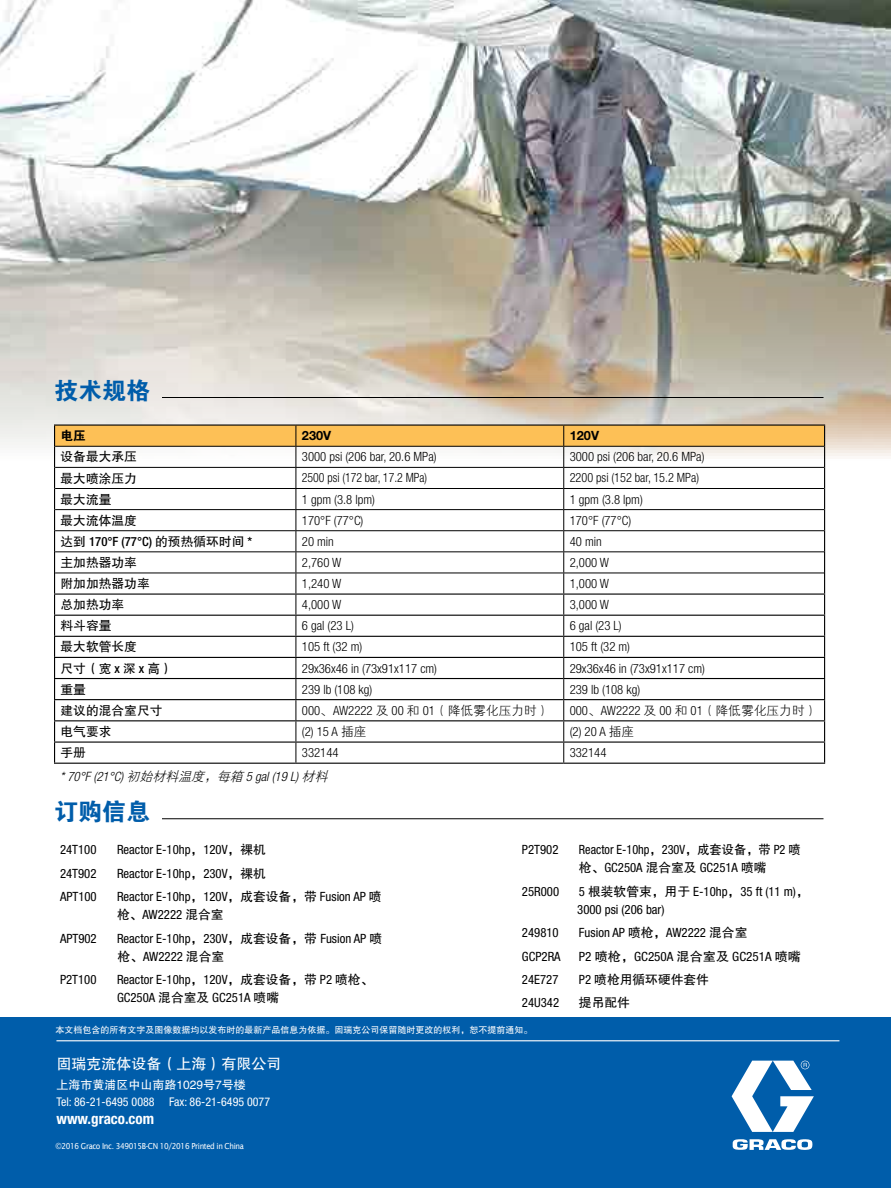
<style>
.page{position:relative;width:891px;height:1188px;background:#fff}
.page>*{position:absolute;margin:0;border:0;box-sizing:border-box;transform-origin:0 0}
.t1{font:24px "FZDHTJW GB1 0";color:#005daa}
.t2{font:15px "FZHTJW GB1 0";color:#fff}
.t3{font:700 condensed 15px "Helvetica Neue LT Std";color:#fff}
.t4{font:italic 300 condensed 12.9px "Helvetica Neue LT Std";color:#000}
.t5{font:300 condensed 12.75px "Helvetica Neue LT Std";color:#000}
.t6{font:condensed 12.75px/18px "Helvetica Neue LT Std";color:#000}
.t7{font:12.75px "FZHTJW GB1 0";color:#000}
.t8{font:condensed 12.75px/18px "Helvetica Neue LT Std";color:#000;scale:.96 1}
.t9{font:300 condensed 12.75px "Helvetica Neue LT Std";color:#000;scale:.93 1}
.t10{font:300 condensed 12.75px "Helvetica Neue LT Std";color:#000;scale:.96 1}
.t11{font:500 condensed 12.75px "Helvetica Neue LT Std";color:#000}
.t12{font:700 12.75px "Helvetica Neue LT Pro";color:#000}
.t13{font:12.75px "FZDHTJW GB1 0";color:#000}
.t14{font:condensed 12px "Helvetica Neue LT Std";color:#fff}
.t15{font:12px "FZHTJW GB1 0";color:#fff}
.t16{font:9px "FZHTJW GB1 0";color:#fff}
.t17{font:8.25px "Lucida Sans";letter-spacing:-.045em;color:#fff;scale:.9 1}
.s1{font-family:"FZHTJW GB1 0";font-weight:400;font-stretch:normal}
.s2{font-family:"Helvetica Neue LT Std";font-weight:500;font-stretch:condensed}
.s3{font-family:"FZXH1 JW GB1 0";font-weight:400;font-stretch:normal}
.s4{font-family:"FZHTJW GB1 0";font-stretch:normal}
.s5{font-family:"Helvetica Neue LT Std";font-stretch:condensed}
</style>
<div class="page">
<img style="left:0;top:0;width:891px;height:495px">
<div style="left:0;top:1018px;width:891px;height:170px;background:#005daa"></div>
<svg style="left:732px;top:1061px;width:82px;height:89px"></svg>
<hr style="left:162px;top:397px;width:662px;height:1px;background:#000">
<hr style="left:162px;top:818px;width:662px;height:1px;background:#000">
<hr style="left:54px;top:424px;width:242px;height:2px;background:#000">
<hr style="left:296px;top:424px;width:268px;height:2px;background:#000">
<hr style="left:564px;top:424px;width:261px;height:2px;background:#000">
<svg style="left:54px;top:425px;width:771px;height:338px"></svg>
<hr style="left:54px;top:763px;width:242px;height:1px;background:#000">
<hr style="left:296px;top:763px;width:268px;height:1px;background:#000">
<hr style="left:564px;top:763px;width:261px;height:1px;background:#000">
<hr style="left:56px;top:1040px;width:783px;height:1px;background:#fff">
<h1 class="t1" style="left:54px;top:377px;width:97px">技术规格</h1>
<p class="t13" style="left:61px;top:429px;width:27px">电压</p>
<p class="t12" style="left:302px;top:428px;width:31px">230V</p>
<p class="t12" style="left:570px;top:428px;width:31px">120V</p>
<p class="t7" style="left:61px;top:450px;width:78px">设备最大承压</p>
<p class="t5" style="left:302px;top:450px;width:136px">3000 psi (206 bar, 20.6 MPa)</p>
<p class="t5" style="left:570px;top:450px;width:136px">3000 psi (206 bar, 20.6 MPa)</p>
<p class="t7" style="left:61px;top:471px;width:78px">最大喷涂压力</p>
<p class="t9" style="left:302px;top:471px;width:136px">2500 psi (172 bar, 17.2 MPa)</p>
<p class="t10" style="left:570px;top:471px;width:136px">2200 psi (152 bar, 15.2 MPa)</p>
<p class="t7" style="left:61px;top:492px;width:52px">最大流量</p>
<p class="t5" style="left:302px;top:492px;width:75px">1 gpm (3.8 lpm)</p>
<p class="t5" style="left:570px;top:492px;width:75px">1 gpm (3.8 lpm)</p>
<p class="t7" style="left:61px;top:513px;width:78px">最大流体温度</p>
<p class="t5" style="left:302px;top:513px;width:63px">170°F (77°C)</p>
<p class="t5" style="left:570px;top:513px;width:63px">170°F (77°C)</p>
<p class="t11" style="left:61px;top:534px;width:193px"><span class="s1">达到</span> 170°F (77°C) <span class="s1">的预热循环时间</span> *</p>
<p class="t5" style="left:302px;top:534px;width:34px">20 min</p>
<p class="t5" style="left:570px;top:534px;width:34px">40 min</p>
<p class="t7" style="left:61px;top:556px;width:78px">主加热器功率</p>
<p class="t5" style="left:302px;top:555px;width:41px">2,760 W</p>
<p class="t5" style="left:570px;top:555px;width:41px">2,000 W</p>
<p class="t7" style="left:61px;top:577px;width:91px">附加加热器功率</p>
<p class="t5" style="left:302px;top:576px;width:41px">1,240 W</p>
<p class="t5" style="left:570px;top:576px;width:41px">1,000 W</p>
<p class="t7" style="left:61px;top:598px;width:65px">总加热功率</p>
<p class="t5" style="left:302px;top:597px;width:41px">4,000 W</p>
<p class="t5" style="left:570px;top:597px;width:41px">3,000 W</p>
<p class="t7" style="left:61px;top:619px;width:52px">料斗容量</p>
<p class="t5" style="left:302px;top:618px;width:54px">6 gal (23 L)</p>
<p class="t5" style="left:570px;top:618px;width:54px">6 gal (23 L)</p>
<p class="t7" style="left:61px;top:640px;width:78px">最大软管长度</p>
<p class="t5" style="left:302px;top:640px;width:62px">105 ft (32 m)</p>
<p class="t5" style="left:570px;top:640px;width:62px">105 ft (32 m)</p>
<p class="t7" style="left:61px;top:661px;width:114px">尺寸（宽 <span class="s2">x</span> 深 <span class="s2">x</span> 高）</p>
<p class="t5" style="left:302px;top:661px;width:137px">29x36x46 in (73x91x117 cm)</p>
<p class="t5" style="left:570px;top:661px;width:137px">29x36x46 in (73x91x117 cm)</p>
<p class="t7" style="left:61px;top:682px;width:27px">重量</p>
<p class="t5" style="left:302px;top:682px;width:72px">239 lb (108 kg)</p>
<p class="t5" style="left:570px;top:682px;width:72px">239 lb (108 kg)</p>
<p class="t7" style="left:61px;top:703px;width:103px">建议的混合室尺寸</p>
<p class="t5" style="left:302px;top:703px;width:249px">000<span class="s3">、</span>AW2222 <span class="s3">及</span> 00 <span class="s3">和</span> 01<span class="s3">（降低雾化压力时）</span></p>
<p class="t5" style="left:570px;top:703px;width:249px">000<span class="s3">、</span>AW2222 <span class="s3">及</span> 00 <span class="s3">和</span> 01<span class="s3">（降低雾化压力时）</span></p>
<p class="t7" style="left:61px;top:725px;width:52px">电气要求</p>
<p class="t5" style="left:302px;top:724px;width:66px">(2) 15 A <span class="s3">插座</span></p>
<p class="t5" style="left:570px;top:724px;width:66px">(2) 20 A <span class="s3">插座</span></p>
<p class="t7" style="left:61px;top:746px;width:27px">手册</p>
<p class="t5" style="left:302px;top:745px;width:38px">332144</p>
<p class="t5" style="left:570px;top:745px;width:38px">332144</p>
<p class="t4" style="left:60px;top:770px;width:273px">* 70°F (21°C) <span class="s3">初始材料温度，每箱</span> 5 gal (19 L) <span class="s3">材料</span></p>
<h1 class="t1" style="left:54px;top:798px;width:97px">订购信息</h1>
<p class="t6" style="left:60px;top:841px;width:38px">24T100</p>
<p class="t6" style="left:117px;top:841px;width:150px">Reactor E-10hp<span class="s4">，</span>120V<span class="s4">，裸机</span></p>
<p class="t6" style="left:60px;top:864px;width:38px">24T902</p>
<p class="t6" style="left:117px;top:864px;width:150px">Reactor E-10hp<span class="s4">，</span>230V<span class="s4">，裸机</span></p>
<p class="t6" style="left:60px;top:888px;width:38px">APT100</p>
<p class="t6" style="left:117px;top:888px;width:266px">Reactor E-10hp<span class="s4">，</span>120V<span class="s4">，成套设备，带</span> Fusion AP <span class="s4">喷枪、</span>AW2222 <span class="s4">混合室</span></p>
<p class="t6" style="left:60px;top:929px;width:38px">APT902</p>
<p class="t6" style="left:117px;top:929px;width:267px">Reactor E-10hp<span class="s4">，</span>230V<span class="s4">，成套设备，带</span> Fusion AP <span class="s4">喷</span></p>
<p class="t7" style="left:60px;top:949px;width:166px">　　　　　枪、<span class="s5">AW2222</span> 混合室</p>
<p class="t6" style="left:60px;top:970px;width:38px">P2T100</p>
<p class="t6" style="left:117px;top:970px;width:258px">Reactor E-10hp<span class="s4">，</span>120V<span class="s4">，成套设备，带</span> P2 <span class="s4">喷枪、<br></span>GC250A <span class="s4">混合室及</span> GC251A <span class="s4">喷嘴</span></p>
<p class="t6" style="left:522px;top:841px;width:38px">P2T902</p>
<p class="t8" style="left:579px;top:841px;width:232px">Reactor E-10hp<span class="s4">，</span>230V<span class="s4">，成套设备，带</span> P2 <span class="s4">喷枪、</span>GC250A <span class="s4">混合室及</span> GC251A <span class="s4">喷嘴</span></p>
<p class="t6" style="left:522px;top:882px;width:39px">25R000</p>
<p class="t6" style="left:577px;top:882px;width:233px">5 <span class="s4">根装软管束，用于</span> E-10hp<span class="s4">，</span>35 ft (11 m)<span class="s4">，<br></span>3000 psi (206 bar)</p>
<p class="t6" style="left:522px;top:924px;width:38px">249810</p>
<p class="t6" style="left:579px;top:924px;width:170px">Fusion AP <span class="s4">喷枪，</span>AW2222 <span class="s4">混合室</span></p>
<p class="t6" style="left:522px;top:947px;width:40px">GCP2RA</p>
<p class="t6" style="left:579px;top:947px;width:224px">P2 <span class="s4">喷枪，</span>GC250A <span class="s4">混合室及</span> GC251A <span class="s4">喷嘴</span></p>
<p class="t6" style="left:522px;top:970px;width:38px">24E727</p>
<p class="t7" style="left:579px;top:973px;width:132px"><span class="s5">P2</span> 喷枪用循环硬件套件</p>
<p class="t6" style="left:522px;top:994px;width:39px">24U342</p>
<p class="t7" style="left:579px;top:996px;width:52px">提吊配件</p>
<p class="t16" style="left:56px;top:1025px;width:478px">本文档包含的所有文字及图像数据均以发布时的最新产品信息为依据。固瑞克公司保留随时更改的权利，恕不提前通知。</p>
<p class="t2" style="left:56px;top:1055px;width:226px">固瑞克流体设备（上海）有限公司</p>
<p class="t15" style="left:56px;top:1079px;width:191px">上海市黄浦区中山南路1029号7号楼</p>
<p class="t14" style="left:56px;top:1095px;width:215px">Tel: 86-21-6495 0088 Fax: 86-21-6495 0077</p>
<p class="t3" style="left:56px;top:1110px;width:99px">www.graco.com</p>
<p class="t17" style="left:56px;top:1141px;width:211px">©2016 Graco Inc. 349015B-CN 10/2016 Printed in China</p>
</div>
